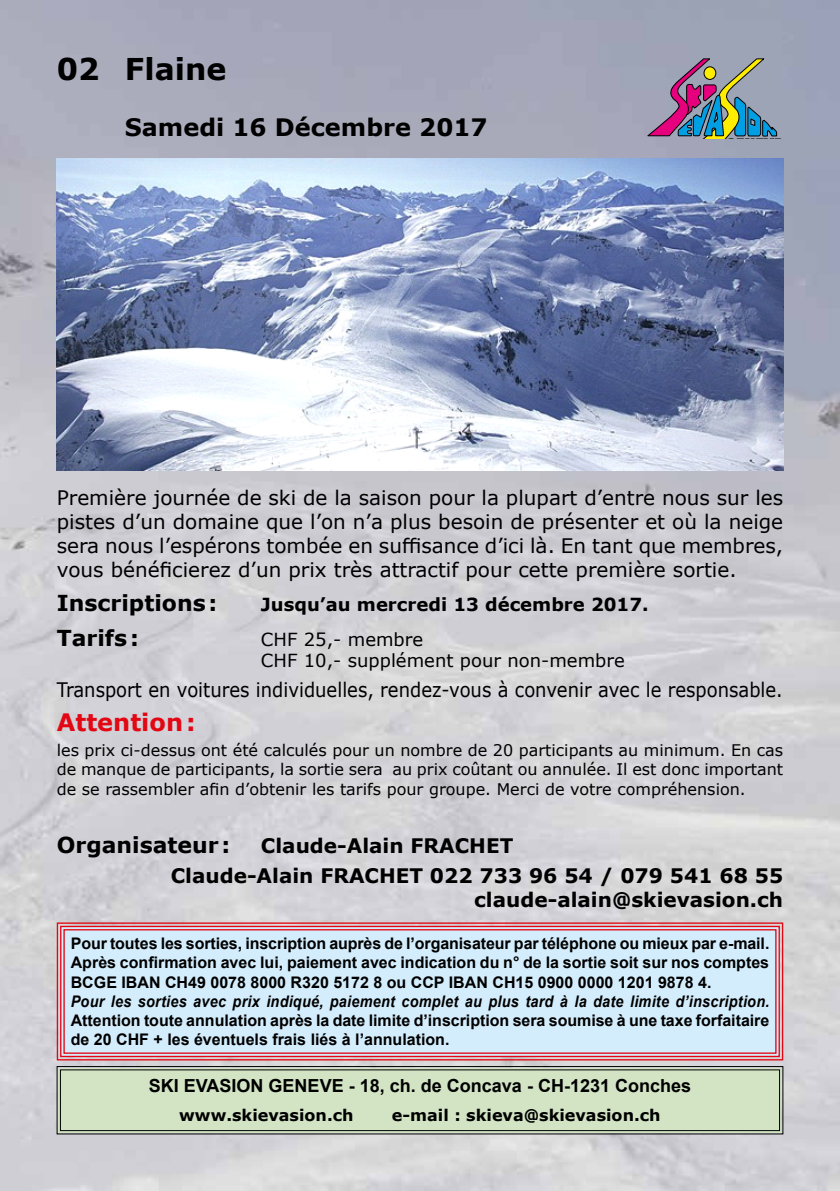
<style>
.page{position:relative;width:840px;height:1191px;background:#fff}
.page>*{position:absolute;margin:0;border:0;box-sizing:border-box;transform-origin:0 0}
.Prog_Sortie{font:700 30px "Verdana";color:#000}
.Prog_Sortie-2{font:700 24px "Verdana";color:#000}
.t1{font:700 24px "Verdana";color:#e30613}
.t2{font:700 22px "Verdana";color:#000}
.t3{font:20px/24px "Verdana";color:#000;text-align:justify}
.t4{font:700 20px/24px "Verdana";color:#000;text-align:right}
.t5{font:20px "Verdana";color:#000;scale:.9 1}
.t6{font:700 18px "Arial";color:#000}
.t7{font:18px/21.6px "Verdana";color:#000}
.t8{font:700 18px "Verdana";color:#000}
.Responsable{font:700 16px/19.2px "Arial";color:#000}
.t9{font:16px/19.2px "Verdana";color:#000;text-align:justify}
.Responsable-2{font:italic 700 16px "Arial";letter-spacing:.02em;color:#000;scale:.9 1}
.t10{font:700 16px "Verdana";color:#000}
</style>
<div class="page">
<img style="left:0;top:0;width:839px;height:1191px">
<svg style="left:646px;top:58px;width:135px;height:81px;background:#888796"></svg>
<img style="left:57px;top:159px;width:725px;height:311px">
<svg style="left:56px;top:1065px;width:727px;height:69px;background:#cbdcbf"></svg>
<div style="left:60px;top:1069px;width:719px;height:62px;border:1px solid #000"></div>
<svg style="left:56px;top:921px;width:727px;height:140px;background:#d4e3f2"></svg>
<div style="left:60px;top:925px;width:719px;height:132px;border:1px solid #e30613"></div>
<div style="left:63px;top:929px;width:713px;height:124px;border:1px solid #e30613"></div>
<p class="Prog_Sortie" style="left:57px;top:48px;width:171px">02 Flaine</p>
<p class="Prog_Sortie-2" style="left:125px;top:110px;width:364px">Samedi 16 Décembre 2017</p>
<p class="t3" style="left:57px;top:485px;width:727px">Première journée de ski de la saison pour la plupart d’entre nous sur les pistes d’un domaine que l’on n’a plus besoin de présenter et où la neige sera nous l’espérons tombée en suffisance d’ici là. En tant que membres, vous bénéficierez d’un prix très attractif pour cette première sortie.</p>
<p class="t2" style="left:57px;top:587px;width:162px">Inscriptions:</p>
<p class="t8" style="left:261px;top:592px;width:389px">Jusqu’au mercredi 13 décembre 2017.</p>
<p class="t2" style="left:57px;top:622px;width:84px">Tarifs:</p>
<p class="t7" style="left:261px;top:628px;width:365px">CHF 25,- membre<br>CHF 10,- supplément pour non-membre</p>
<p class="t5" style="left:57px;top:676px;width:807px">Transport en voitures individuelles, rendez-vous à convenir avec le responsable.</p>
<p class="t1" style="left:57px;top:705px;width:140px">Attention:</p>
<p class="t9" style="left:57px;top:740px;width:727px">les prix ci-dessus ont été calculés pour un nombre de 20 participants au minimum. En cas de manque de participants, la sortie sera au prix coûtant ou annulée. Il est donc important de se rassembler afin d’obtenir les tarifs pour groupe. Merci de votre compréhension.</p>
<p class="t2" style="left:57px;top:829px;width:175px">Organisateur :</p>
<p class="t4" style="left:261px;top:833px;width:254px">Claude-Alain FRACHET</p>
<p class="t4" style="left:171px;top:863px;width:613px">Claude-Alain FRACHET 022 733 96 54 / 079 541 68 55 claude-alain@skievasion.ch</p>
<p class="Responsable" style="left:71px;top:934px;width:699px">Pour toutes les sorties, inscription auprès de l’organisateur par téléphone ou mieux par e-mail.</p>
<p class="Responsable" style="left:71px;top:953px;width:699px">Après confirmation avec lui, paiement avec indication du n° de la sortie soit sur nos comptes</p>
<p class="Responsable" style="left:71px;top:972px;width:642px">BCGE IBAN CH49 0078 8000 R320 5172 8 ou CCP IBAN CH15 0900 0000 1201 9878 4.</p>
<p class="Responsable-2" style="left:71px;top:990px;width:777px">Pour les sorties avec prix indiqué, paiement complet au plus tard à la date limite d’inscription.</p>
<p class="Responsable" style="left:71px;top:1011px;width:699px">Attention toute annulation après la date limite d’inscription sera soumise à une taxe forfaitaire de 20 CHF + les éventuels frais liés à l’annulation.</p>
<p class="t6" style="left:149px;top:1073px;width:543px">SKI EVASION GENEVE - 18, ch. de Concava - CH-1231 Conches</p>
<p class="t10" style="left:179px;top:1104px;width:176px">www.skievasion.ch</p>
<p class="t10" style="left:392px;top:1104px;width:270px">e-mail : skieva@skievasion.ch</p>
</div>
